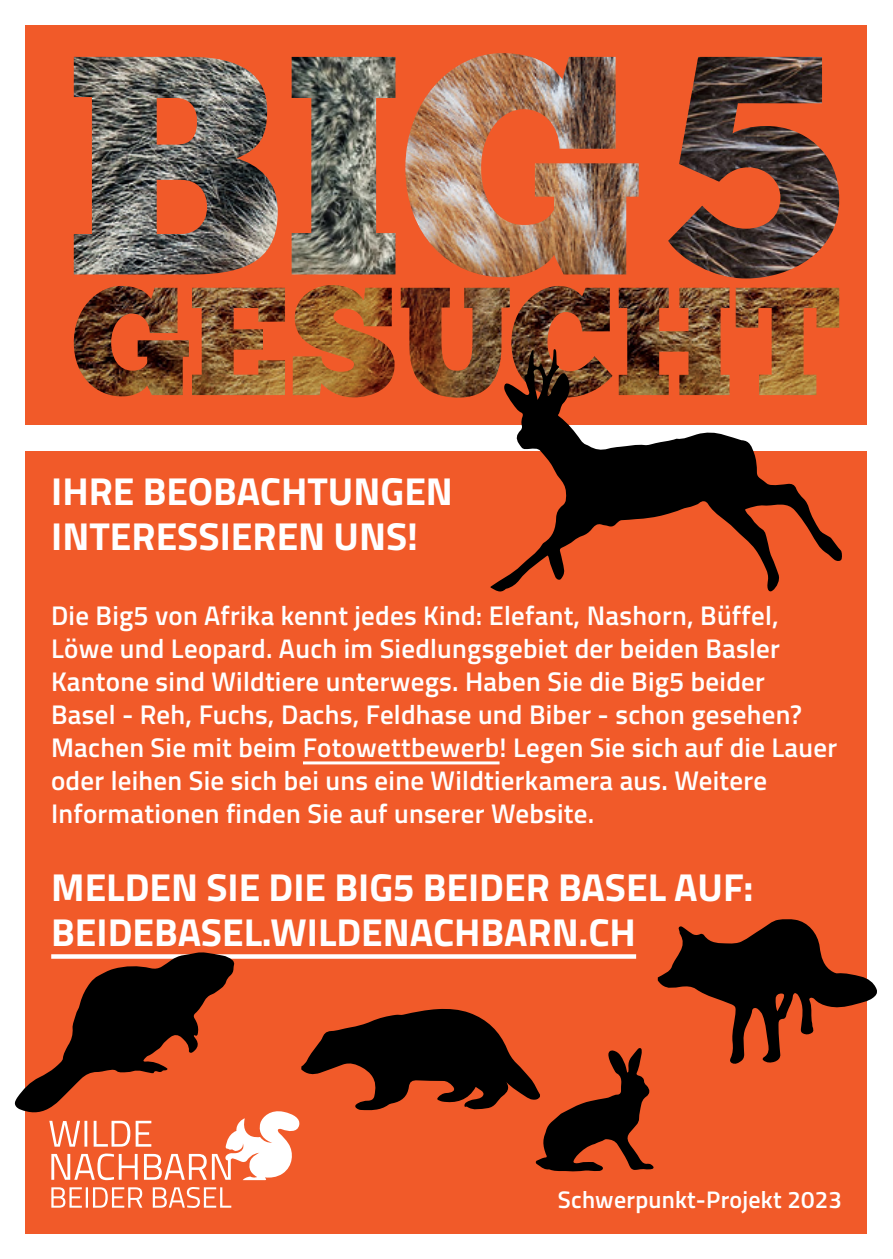
<style>
.page{position:relative;width:893px;height:1259px;background:#fff}
.page>*{position:absolute;margin:0;border:0;box-sizing:border-box;transform-origin:0 0}
.t1{font:700 39px/45px "Titillium";color:#fff}
.t2{font:600 27px/33px "Titillium";letter-spacing:.01em;color:#fff}
.t3{font:600 24px "Titillium";letter-spacing:.01em;color:#fff}
</style>
<div class="page">
<div style="left:26px;top:26px;width:841px;height:399px;background:#f15a29"></div>
<div style="left:26px;top:451px;width:841px;height:782px;background:#f15a29"></div>
<img style="left:668px;top:57px;width:171px;height:221px">
<img style="left:292px;top:57px;width:103px;height:217px">
<img style="left:74px;top:57px;width:204px;height:217px">
<img style="left:405px;top:53px;width:234px;height:224px">
<img style="left:74px;top:285px;width:765px;height:113px">
<hr style="left:303px;top:761px;width:196px;height:3px;background:#fff">
<svg style="left:491px;top:349px;width:351px;height:243px"></svg>
<svg style="left:14px;top:919px;width:863px;height:261px"></svg>
<svg style="left:51px;top:1187px;width:180px;height:21px"></svg>
<h1 class="t1" style="left:51px;top:467px;width:403px">IHRE BEOBACHTUNGEN<br>INTERESSIEREN UNS!</h1>
<p class="t2" style="left:51px;top:597px;width:788px">Die Big5 von Afrika kennt jedes Kind: Elefant, Nashorn, Büffel, Löwe und Leopard. Auch im Siedlungsgebiet der beiden Basler Kantone sind Wildtiere unterwegs. Haben Sie die Big5 beider<br>Basel - Reh, Fuchs, Dachs, Feldhase und Biber - schon gesehen?<br>Machen Sie mit beim Fotowettbewerb! Legen Sie sich auf die Lauer oder leihen Sie sich bei uns eine Wildtierkamera aus. Weitere Informationen finden Sie auf unserer Website.</p>
<h1 class="t1" style="left:51px;top:863px;width:704px">MELDEN SIE DIE BIG5 BEIDER BASEL AUF:<br>BEIDEBASEL.WILDENACHBARN.CH</h1>
<p class="t3" style="left:558px;top:1181px;width:285px">Schwerpunkt-Projekt 2023</p>
</div>
